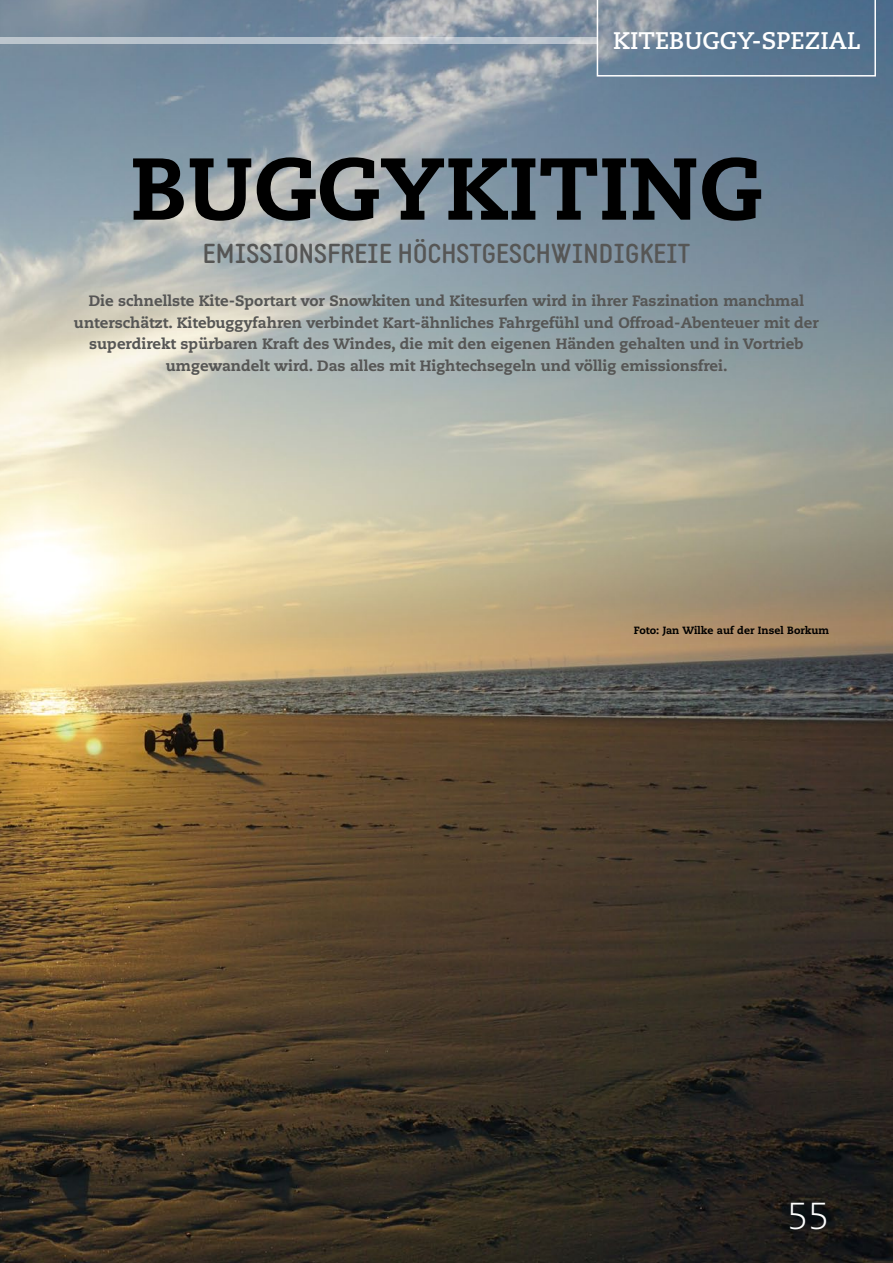
<style>
.page{position:relative;width:893px;height:1263px;background:#fff}
.page>*{position:absolute;margin:0;border:0;box-sizing:border-box;transform-origin:0 0}
.t1{font:800 87.45px "Caecilia LT Std";color:#000}
.t2{font:300 37.5px "Caecilia LT Std";color:#fff}
.t3{font:700 27px "Static";color:#565655}
.t4{font:700 24px "Caecilia LT Std";color:#fff}
.t5{font:800 15px/21.6px "Caecilia LT Std";color:#565655;text-align:center}
.t6{font:800 10.5px "Caecilia LT Std";color:#000}
</style>
<div class="page">
<img style="left:0;top:0;width:893px;height:1263px">
<svg style="left:0;top:37px;width:597px;height:7px;background:#bcc5ce"></svg>
<svg style="left:597px;top:0;width:279px;height:77px;background:#657f97"></svg>
<p class="t4" style="left:613px;top:27px;width:250px">KITEBUGGY-SPEZIAL</p>
<p class="t1" style="left:131px;top:135px;width:633px">BUGGYKITING</p>
<p class="t3" style="left:203px;top:237px;width:489px">EMISSIONSFREIE HÖCHSTGESCHWINDIGKEIT</p>
<p class="t5" style="left:74px;top:290px;width:746px">Die schnellste Kite-Sportart vor Snowkiten und Kitesurfen wird in ihrer Faszination manchmal unterschätzt. Kitebuggyfahren verbindet Kart-ähnliches Fahrgefühl und Offroad-Abenteuer mit der superdirekt spürbaren Kraft des Windes, die mit den eigenen Händen gehalten und in Vortrieb umgewandelt wird. Das alles mit Hightechsegeln und völlig emissionsfrei.</p>
<p class="t6" style="left:634px;top:624px;width:197px">Foto: Jan Wilke auf der Insel Borkum</p>
<p class="t2" style="left:787px;top:1195px;width:43px">55</p>
</div>
